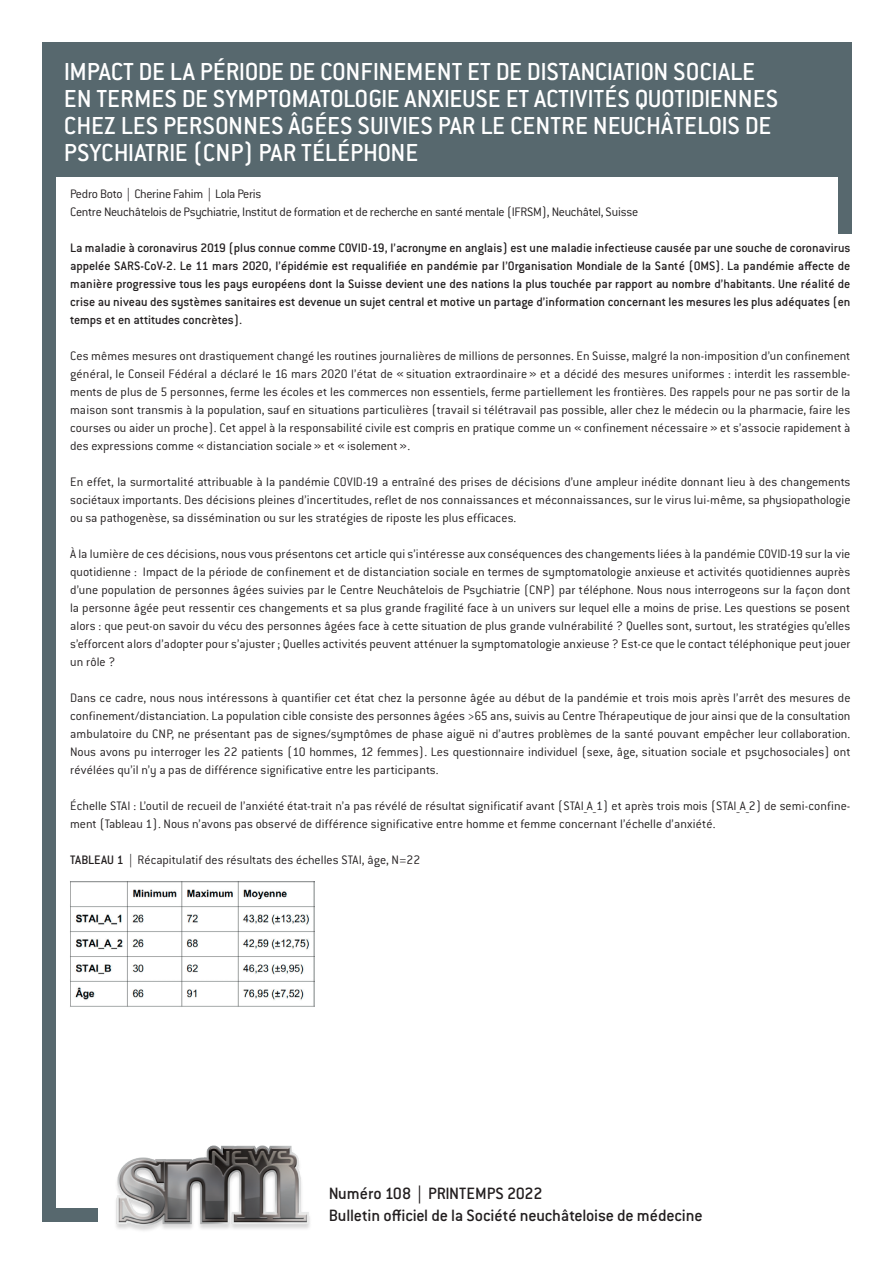
<style>
.page{position:relative;width:893px;height:1263px;background:#fff}
.page>*{position:absolute;margin:0;border:0;box-sizing:border-box;transform-origin:0 0}
.t1{font:500 27px/27px "Conduit ITC Std";color:#fff}
.t2{font:500 18px/21.6px "Conduit ITC Std";letter-spacing:-.01em;color:#231f20}
.t3{font:300 13.5px/18px "Conduit ITC Std";color:#231f20;text-align:justify}
.t4{font:500 13.5px/18px "Conduit ITC Std";letter-spacing:-.005em;color:#231f20;text-align:justify}
.t5{font:300 13.5px/18px "Conduit ITC Std";letter-spacing:-.025em;color:#231f20}
.s1{font-weight:500}
</style>
<div class="page">
<div style="left:52px;top:97px;width:793px;height:47px;background:#57686e"></div>
<div style="left:43px;top:43px;width:807px;height:65px;background:#57686e"></div>
<div style="left:43px;top:43px;width:13px;height:1177px;background:#57686e"></div>
<div style="left:43px;top:1208px;width:55px;height:13px;background:#57686e"></div>
<img style="left:116px;top:1145px;width:194px;height:86px">
<div style="left:838px;top:43px;width:13px;height:191px;background:#57686e"></div>
<div style="left:43px;top:112px;width:807px;height:65px;background:#57686e"></div>
<img style="left:70px;top:881px;width:245px;height:126px">
<h1 class="t1" style="left:64px;top:57px;width:716px">IMPACT DE LA PÉRIODE DE CONFINEMENT ET DE DISTANCIATION SOCIALE EN TERMES DE SYMPTOMATOLOGIE ANXIEUSE ET ACTIVITÉS QUOTIDIENNES CHEZ LES PERSONNES ÂGÉES SUIVIES PAR LE CENTRE NEUCHÂTELOIS DE PSYCHIATRIE (CNP) PAR TÉLÉPHONE</h1>
<p class="t5" style="left:70px;top:184px;width:570px">Pedro Boto | Cherine Fahim | Lola Peris<br>Centre Neuchâtelois de Psychiatrie, Institut de formation et de recherche en santé mentale (IFRSM), Neuchâtel, Suisse</p>
<p class="t4" style="left:70px;top:238px;width:782px">La maladie à coronavirus 2019 (plus connue comme COVID-19, l’acronyme en anglais) est une maladie infectieuse causée par une souche de coronavirus appelée SARS-CoV-2. Le 11 mars 2020, l’épidémie est requalifiée en pandémie par l’Organisation Mondiale de la Santé (OMS). La pandémie affecte de manière progressive tous les pays européens dont la Suisse devient une des nations la plus touchée par rapport au nombre d’habitants. Une réalité de crise au niveau des systèmes sanitaires est devenue un sujet central et motive un partage d’information concernant les mesures les plus adéquates (en temps et en attitudes concrètes).</p>
<p class="t3" style="left:70px;top:346px;width:782px">Ces mêmes mesures ont drastiquement changé les routines journalières de millions de personnes. En Suisse, malgré la non-imposition d’un confinement général, le Conseil Fédéral a déclaré le 16 mars 2020 l’état de « situation extraordinaire » et a décidé des mesures uniformes : interdit les rassemble&shy;ments de plus de 5 personnes, ferme les écoles et les commerces non essentiels, ferme partiellement les frontières. Des rappels pour ne pas sortir de la maison sont transmis à la population, sauf en situations particulières (travail si télétravail pas possible, aller chez le médecin ou la pharmacie, faire les courses ou aider un proche). Cet appel à la responsabilité civile est compris en pratique comme un « confinement nécessaire » et s’associe rapidement à des expressions comme « distanciation sociale » et « isolement ».</p>
<p class="t3" style="left:70px;top:472px;width:782px">En effet, la surmortalité attribuable à la pandémie COVID-19 a entraîné des prises de décisions d’une ampleur inédite donnant lieu à des changements sociétaux importants. Des décisions pleines d’incertitudes, reflet de nos connaissances et méconnaissances, sur le virus lui-même, sa physiopathologie ou sa pathogenèse, sa dissémination ou sur les stratégies de riposte les plus efficaces.</p>
<p class="t3" style="left:70px;top:544px;width:782px">À la lumière de ces décisions, nous vous présentons cet article qui s’intéresse aux conséquences des changements liées à la pandémie COVID-19 sur la vie quotidienne : Impact de la période de confinement et de distanciation sociale en termes de symptomatologie anxieuse et activités quotidiennes auprès d’une population de personnes âgées suivies par le Centre Neuchâtelois de Psychiatrie (CNP) par téléphone. Nous nous interrogeons sur la façon dont la personne âgée peut ressentir ces changements et sa plus grande fragilité face à un univers sur lequel elle a moins de prise. Les questions se posent alors : que peut-on savoir du vécu des personnes âgées face à cette situation de plus grande vulnérabilité ? Quelles sont, surtout, les stratégies qu’elles s’efforcent alors d’adopter pour s’ajuster ; Quelles activités peuvent atténuer la symptomatologie anxieuse ? Est-ce que le contact téléphonique peut jouer un rôle ?</p>
<p class="t3" style="left:70px;top:688px;width:782px">Dans ce cadre, nous nous intéressons à quantifier cet état chez la personne âgée au début de la pandémie et trois mois après l’arrêt des mesures de confinement/distanciation. La population cible consiste des personnes âgées &gt;65 ans, suivis au Centre Thérapeutique de jour ainsi que de la consultation ambulatoire du CNP, ne présentant pas de signes/symptômes de phase aiguë ni d’autres problèmes de la santé pouvant empêcher leur collaboration.<br>Nous avons pu interroger les 22 patients (10 hommes, 12 femmes). Les questionnaire individuel (sexe, âge, situation sociale et psychosociales) ont révélées qu’il n’y a pas de différence significative entre les participants.</p>
<p class="t3" style="left:70px;top:796px;width:782px">Échelle STAI : L’outil de recueil de l’anxiété état-trait n’a pas révélé de résultat significatif avant (STAI_A_1) et après trois mois (STAI_A_2) de semi-confine&shy;ment (Tableau 1). Nous n’avons pas observé de différence significative entre homme et femme concernant l’échelle d’anxiété.</p>
<p class="t3" style="left:70px;top:850px;width:352px"><span class="s1">TABLEAU 1</span> | Récapitulatif des résultats des échelles STAI, âge, N=22</p>
<h2 class="t2" style="left:329px;top:1182px;width:375px">Numéro 108 | PRINTEMPS 2022<br>Bulletin officiel de la Société neuchâteloise de médecine</h2>
</div>
